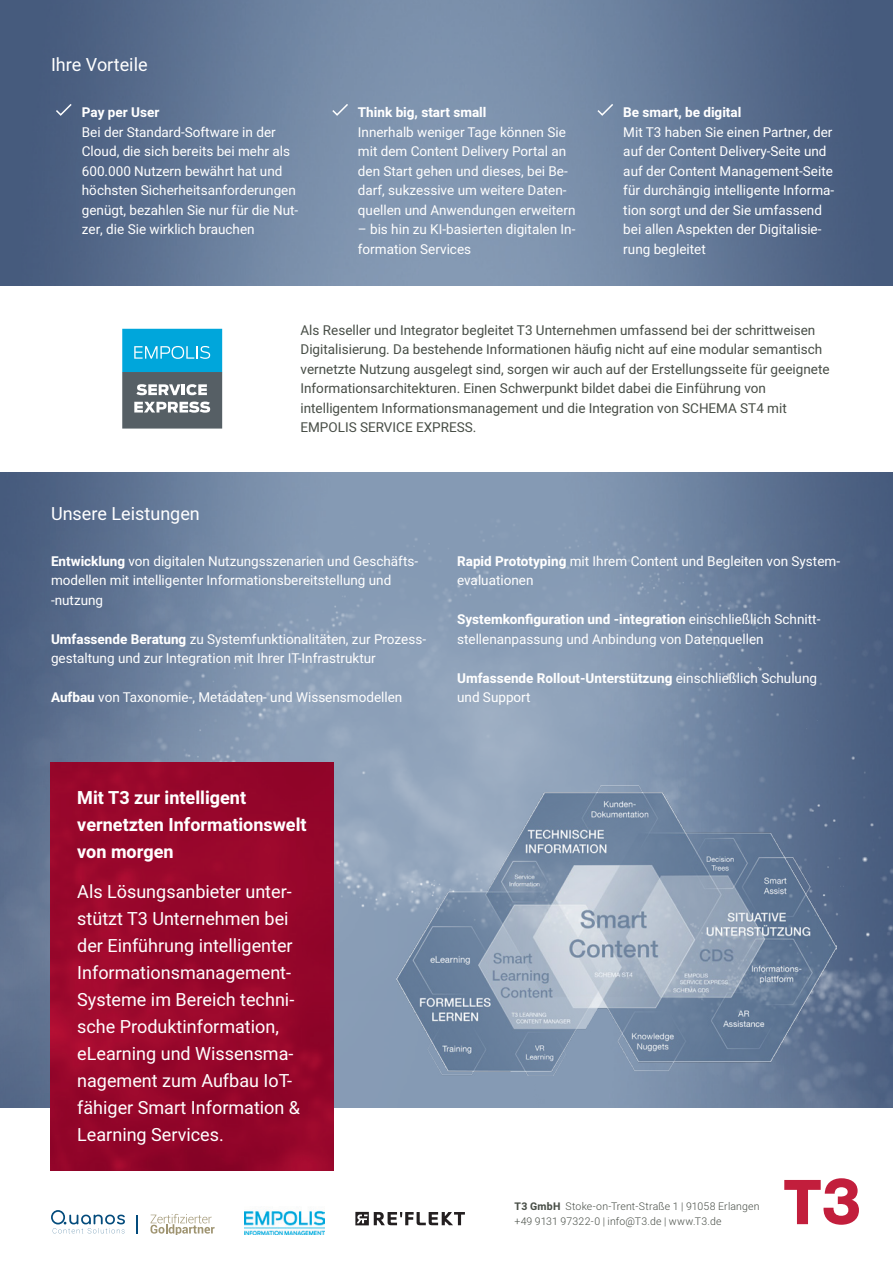
<style>
.page{position:relative;width:893px;height:1263px;background:#fff}
.page>*{position:absolute;margin:0;border:0;box-sizing:border-box;transform-origin:0 0}
.T3_S2_RoteBox_Fliess{font:18px/27px "Heebo";color:#fff}
.T3_S2_RoteBox_Fliess-2{font:700 18px/27px "Heebo";color:#fff}
.T3_S2_Subhead_weiß{font:18px "Heebo";color:#fff}
.T3_Fliess_weiß{font:13.5px/19.5px "Heebo";color:#fff}
.T3_S2_Text_neben_Log{font:13.5px/19.5px "Heebo";color:#484e47}
.T3_Fliess_weiß-2{font:700 13.5px "Heebo";color:#fff}
.T3_Impressum{font:300 10.5px/15px "Heebo";letter-spacing:.015em;color:#484e47}
.s1{font-weight:700}
</style>
<div class="page">
<img style="left:0;top:0;width:893px;height:505px">
<img style="left:0;top:505px;width:893px;height:603px">
<svg style="left:784px;top:1178px;width:75px;height:47px"></svg>
<svg style="left:54px;top:102px;width:19px;height:15px"></svg>
<svg style="left:331px;top:102px;width:19px;height:15px"></svg>
<svg style="left:596px;top:102px;width:19px;height:15px"></svg>
<div style="left:0;top:286px;width:893px;height:185px;background:#fff"></div>
<svg style="left:122px;top:329px;width:100px;height:100px;background:#4a91a9"></svg>
<svg style="left:137px;top:1215px;width:1px;height:18px"></svg>
<svg style="left:51px;top:1210px;width:74px;height:23px"></svg>
<svg style="left:150px;top:1214px;width:65px;height:20px"></svg>
<img style="left:244px;top:1210px;width:81px;height:24px">
<svg style="left:355px;top:1212px;width:110px;height:13px"></svg>
<img style="left:396px;top:785px;width:441px;height:290px">
<img style="left:51px;top:762px;width:283px;height:409px">
<p class="T3_S2_Subhead_weiß" style="left:51px;top:52px;width:98px">Ihre Vorteile</p>
<p class="T3_Fliess_weiß" style="left:82px;top:102px;width:218px"><span class="s1">Pay per User<br></span>Bei der Standard-Software in der<br>Cloud, die sich bereits bei mehr als<br>600.000 Nutzern bewährt hat und höchsten Sicherheitsanforderungen genügt, bezahlen Sie nur für die Nut&shy;zer, die Sie wirklich brauchen</p>
<p class="T3_Fliess_weiß" style="left:358px;top:102px;width:219px"><span class="s1">Think big, start small<br></span>Innerhalb weniger Tage können Sie mit dem Content Delivery Portal an den Start gehen und dieses, bei Be&shy;darf, sukzessive um weitere Daten&shy;quellen und Anwendungen erweitern</p>
<p class="T3_Fliess_weiß" style="left:358px;top:219px;width:219px">– bis hin zu KI-basierten digitalen In&shy;formation Services</p>
<p class="T3_Fliess_weiß-2" style="left:623px;top:103px;width:120px">Be smart, be digital</p>
<p class="T3_Fliess_weiß" style="left:623px;top:122px;width:212px">Mit T3 haben Sie einen Partner, der auf der Content Delivery-Seite und auf der Content Management-Seite für durchängig intelligente Informa&shy;tion sorgt und der Sie umfassend bei allen Aspekten der Digitalisie&shy;rung begleitet</p>
<p class="T3_S2_Subhead_weiß" style="left:51px;top:501px;width:150px">Unsere Leistungen</p>
<p class="T3_S2_Text_neben_Log" style="left:300px;top:320px;width:531px">Als Reseller und Integrator begleitet T3 Unternehmen umfassend bei der schrittweisen Digitalisierung. Da bestehende Informationen häufig nicht auf eine modular semantisch vernetzte Nutzung ausgelegt sind, sorgen wir auch auf der Erstellungsseite für geeignete Informationsarchitekturen. Einen Schwerpunkt bildet dabei die Einführung von intelligentem Informationsmanagement und die Integration von SCHEMA ST4 mit EMPOLIS SERVICE EXPRESS.</p>
<p class="T3_Fliess_weiß" style="left:51px;top:551px;width:369px"><span class="s1">Entwicklung</span> von digitalen Nutzungsszenarien und Geschäfts&shy;modellen mit intelligenter Informationsbereitstellung und -nutzung</p>
<p class="T3_Fliess_weiß" style="left:51px;top:629px;width:377px"><span class="s1">Umfassende Beratung</span> zu Systemfunktionalitäten, zur Prozess&shy;gestaltung und zur Integration mit Ihrer IT-Infrastruktur</p>
<p class="T3_Fliess_weiß" style="left:51px;top:687px;width:353px"><span class="s1">Aufbau</span> von Taxonomie-, Metadaten- und Wissensmodellen</p>
<p class="T3_Fliess_weiß" style="left:457px;top:551px;width:384px"><span class="s1">Rapid Prototyping</span> mit Ihrem Content und Begleiten von System&shy;evaluationen</p>
<p class="T3_Fliess_weiß" style="left:457px;top:609px;width:365px"><span class="s1">Systemkonfiguration und -integration</span> einschließlich Schnitt&shy;stellenanpassung und Anbindung von Datenquellen</p>
<p class="T3_Fliess_weiß" style="left:457px;top:668px;width:361px"><span class="s1">Umfassende Rollout-Unterstützung</span> einschließlich Schulung und Support</p>
<p class="T3_S2_RoteBox_Fliess-2" style="left:77px;top:784px;width:231px">Mit T3 zur intelligent vernetzten Informationswelt von morgen</p>
<p class="T3_S2_RoteBox_Fliess" style="left:77px;top:878px;width:224px">Als Lösungsanbieter unter&shy;stützt T3 Unternehmen bei der Einführung intelligenter<br>Informationsmanagement-<br>Systeme im Bereich techni&shy;sche Produktinformation, eLearning und Wissensma&shy;nagement zum Aufbau IoT&shy;fähiger Smart Information &amp;<br>Learning Services.</p>
<p class="T3_Impressum" style="left:514px;top:1198px;width:247px"><span class="s1">T3 GmbH</span> Stoke-on-Trent-Straße 1 | 91058 Erlangen +49 9131 97322-0 | info@T3.de | www.T3.de</p>
</div>
